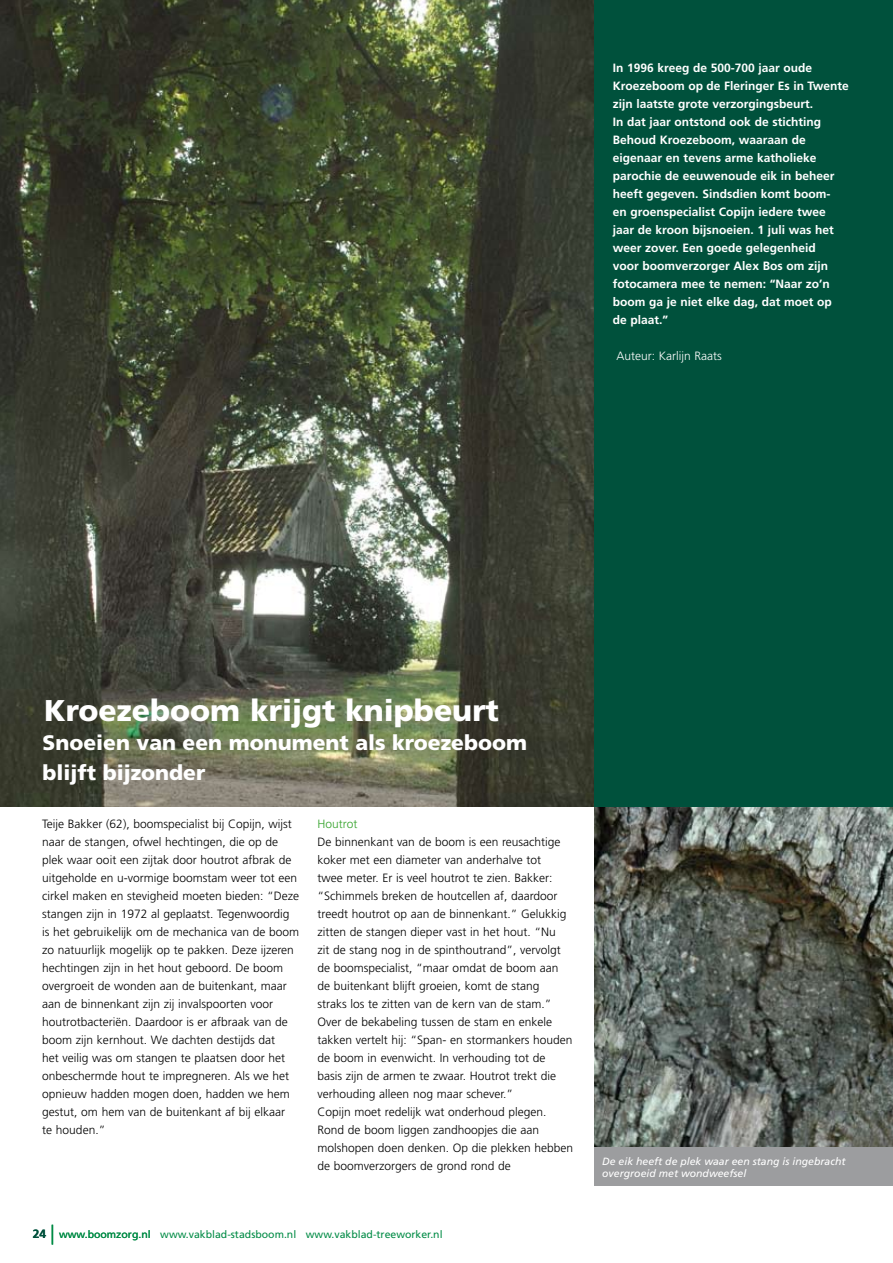
<style>
.page{position:relative;width:893px;height:1263px;background:#fff}
.page>*{position:absolute;margin:0;border:0;box-sizing:border-box;transform-origin:0 0}
.t1{font:900 30px "Frutiger";color:#fff}
.t2{font:900 21px/30px "Frutiger";color:#fff}
.t3{font:300 12px/18px "Frutiger";color:#000}
.t4{font:700 12px/18px "Frutiger";color:#fff}
.t5{font:300 12px "Frutiger";color:#fff}
.t6{font:300 12px "Frutiger";color:#35a32c}
.t7{font:700 12px "Frutiger";color:#00513c}
.t8{font:10.5px "Frutiger";color:#008b45}
.t9{font:italic 10.5px/12.6px "Frutiger";color:#fff}
</style>
<div class="page">
<svg style="left:52px;top:1225px;width:1px;height:19px"></svg>
<img style="left:595px;top:807px;width:298px;height:341px">
<div style="left:595px;top:1148px;width:298px;height:38px;background:#9c9d9f"></div>
<img style="left:0;top:0;width:595px;height:807px">
<div style="left:595px;top:0;width:298px;height:807px;background:#00513c"></div>
<p class="t4" style="left:613px;top:59px;width:237px">In 1996 kreeg de 500-700 jaar oude Kroezeboom op de Fleringer Es in Twente zijn laatste grote verzorgingsbeurt.<br>In dat jaar ontstond ook de stichting Behoud Kroezeboom, waaraan de eigenaar en tevens arme katholieke parochie de eeuwenoude eik in beheer heeft gegeven. Sindsdien komt boom-<br>en groenspecialist Copijn iedere twee jaar de kroon bijsnoeien. 1 juli was het weer zover. Een goede gelegenheid<br>voor boomverzorger Alex Bos om zijn fotocamera mee te nemen: “Naar zo’n boom ga je niet elke dag, dat moet op<br>de plaat.”</p>
<p class="t5" style="left:617px;top:349px;width:107px">Auteur: Karlijn Raats</p>
<h1 class="t1" style="left:44px;top:692px;width:456px">Kroezeboom krijgt knipbeurt</h1>
<h2 class="t2" style="left:43px;top:727px;width:486px">Snoeien van een monument als kroezeboom blijft bijzonder</h2>
<p class="t3" style="left:42px;top:815px;width:258px">Teije Bakker (62), boomspecialist bij Copijn, wijst naar de stangen, ofwel hechtingen, die op de plek waar ooit een zijtak door houtrot afbrak de uitgeholde en u-vormige boomstam weer tot een cirkel maken en stevigheid moeten bieden: “Deze stangen zijn in 1972 al geplaatst. Tegenwoordig is het gebruikelijk om de mechanica van de boom zo natuurlijk mogelijk op te pakken. Deze ijzeren hechtingen zijn in het hout geboord. De boom overgroeit de wonden aan de buitenkant, maar aan de binnenkant zijn zij invalspoorten voor houtrotbacteriën. Daardoor is er afbraak van de boom zijn kernhout. We dachten destijds dat<br>het veilig was om stangen te plaatsen door het onbeschermde hout te impregneren. Als we het opnieuw hadden mogen doen, hadden we hem gestut, om hem van de buitenkant af bij elkaar<br>te houden.”</p>
<p class="t6" style="left:318px;top:817px;width:41px">Houtrot</p>
<p class="t3" style="left:318px;top:833px;width:257px">De binnenkant van de boom is een reusachtige koker met een diameter van anderhalve tot<br>twee meter. Er is veel houtrot te zien. Bakker: “Schimmels breken de houtcellen af, daardoor treedt houtrot op aan de binnenkant.” Gelukkig zitten de stangen dieper vast in het hout. “Nu<br>zit de stang nog in de spinthoutrand”, vervolgt de boomspecialist, “maar omdat de boom aan de buitenkant blijft groeien, komt de stang<br>straks los te zitten van de kern van de stam.” Over de bekabeling tussen de stam en enkele takken vertelt hij: “Span- en stormankers houden de boom in evenwicht. In verhouding tot de<br>basis zijn de armen te zwaar. Houtrot trekt die verhouding alleen nog maar schever.”<br>Copijn moet redelijk wat onderhoud plegen.<br>Rond de boom liggen zandhoopjes die aan molshopen doen denken. Op die plekken hebben de boomverzorgers de grond rond de</p>
<p class="t7" style="left:33px;top:1227px;width:15px">24</p>
<p class="t8" style="left:160px;top:1228px;width:284px">www.vakblad-stadsboom.nl www.vakblad-treeworker.nl</p>
<p class="t8" style="left:59px;top:1228px;width:93px">www.boomzorg.nl</p>
<p class="t9" style="left:602px;top:1154px;width:245px">De eik heeft de plek waar een stang is ingebracht overgroeid met wondweefsel</p>
</div>
